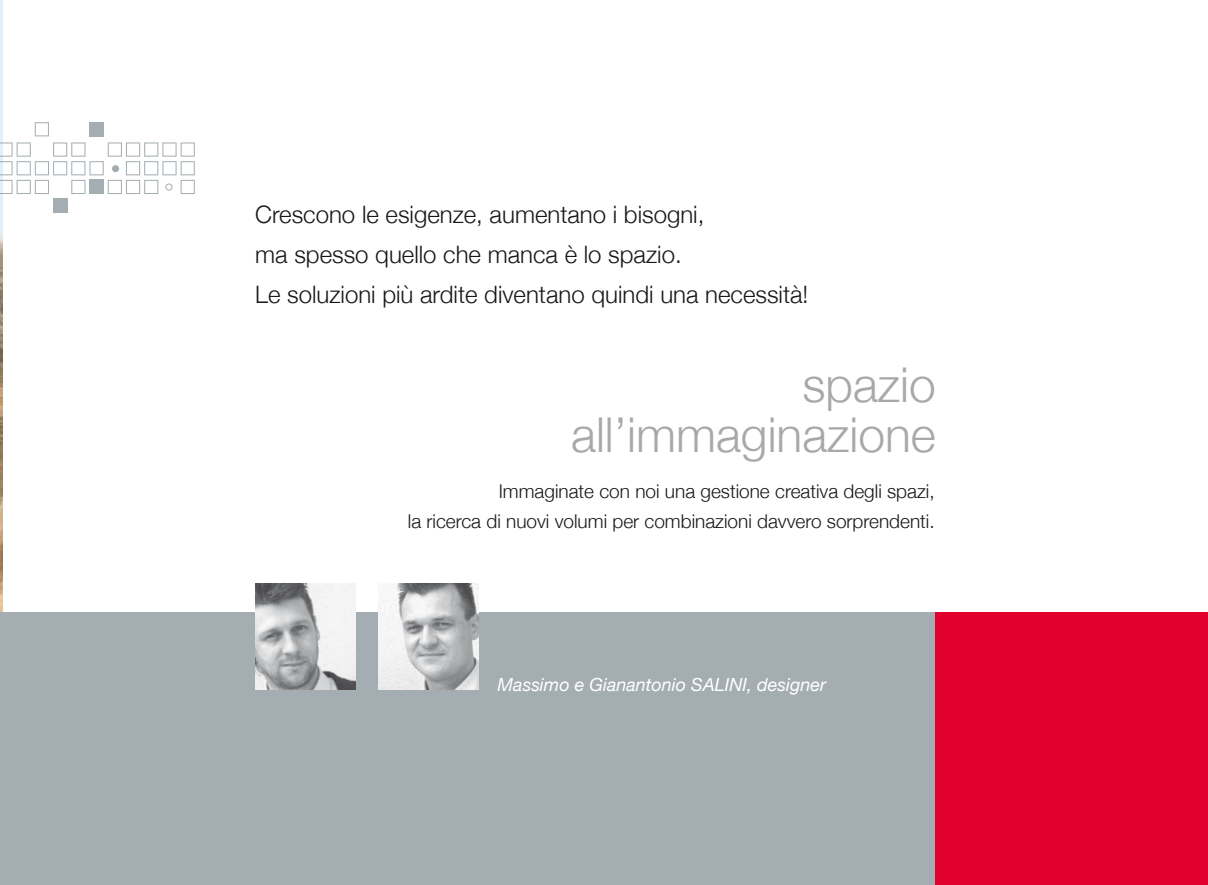
<style>
.page{position:relative;width:1208px;height:885px;background:#fff}
.page>*{position:absolute;margin:0;border:0;box-sizing:border-box;transform-origin:0 0}
.t1{font:300 48px/50px "Helvetica Neue";color:#a7a8aa;text-align:right}
.t2{font:300 24px/40px "Helvetica Neue";color:#1a171b}
.t3{font:300 19px/30px "Helvetica Neue";color:#1a171b;text-align:right}
.t4{font:italic 18px "Helvetica Neue";color:#fff}
</style>
<div class="page">
<img style="left:0;top:0;width:3px;height:612px">
<div style="left:0;top:612px;width:935px;height:272px;background:#a3adb2"></div>
<img style="left:255px;top:583px;width:101px;height:106px">
<img style="left:378px;top:583px;width:101px;height:106px">
<svg style="left:0;top:142px;width:195px;height:52px"></svg>
<svg style="left:35px;top:122px;width:14px;height:14px"></svg>
<div style="left:89px;top:122px;width:15px;height:14px;background:#a3adb2"></div>
<div style="left:53px;top:199px;width:14px;height:14px;background:#a3adb2"></div>
<div style="left:935px;top:612px;width:273px;height:272px;background:#e2002f"></div>
<p class="t2" style="left:255px;top:194px;width:555px">Crescono le esigenze, aumentano i bisogni,<br>ma spesso quello che manca è lo spazio.<br>Le soluzioni più ardite diventano quindi una necessità!</p>
<h1 class="t1" style="left:571px;top:358px;width:366px">spazio all’immaginazione</h1>
<p class="t3" style="left:408px;top:476px;width:528px">Immaginate con noi una gestione creativa degli spazi,<br>la ricerca di nuovi volumi per combinazioni davvero sorprendenti.</p>
<p class="t4" style="left:497px;top:673px;width:330px">Massimo e Gianantonio SALINI, designer</p>
</div>
